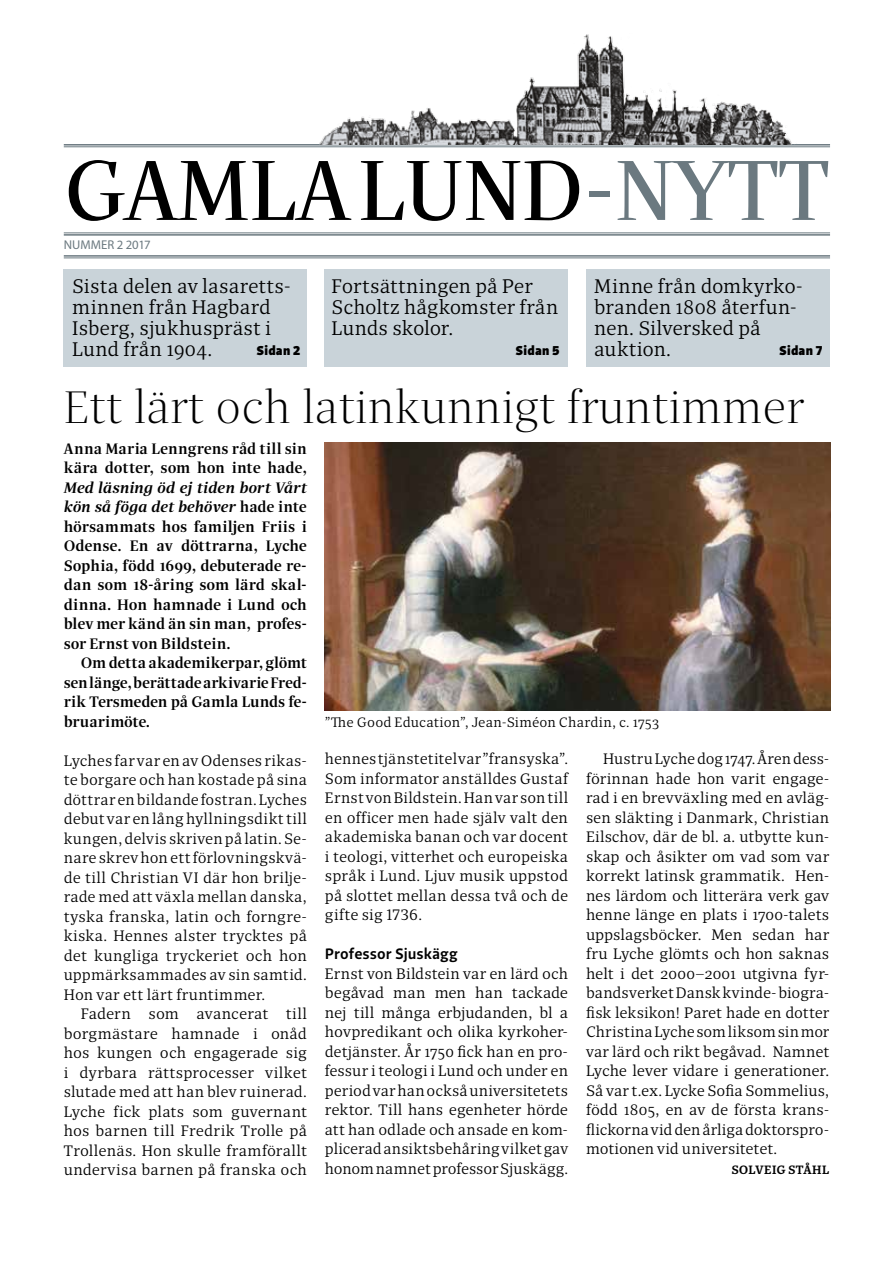
<style>
.page{position:relative;width:893px;height:1263px;background:#fff}
.page>*{position:absolute;margin:0;border:0;box-sizing:border-box;transform-origin:0 0}
.t1{font:84px "Quercus";color:#000}
.t2{font:300 45px "Quercus";color:#000}
.t3{font:19.5px/21px "Quercus 10";letter-spacing:.005em;color:#000}
.t4{font:15px/19.5px "Quercus 10";letter-spacing:.01em;color:#000;text-align:justify}
.t5{font:500 15px/19.5px "Quercus";color:#000;text-align:justify}
.t6{font:500 15px "Quercus Sans";letter-spacing:.005em;color:#000}
.t7{font:13.5px "Quercus 10";letter-spacing:.02em;color:#000}
.t8{font:900 12.75px "Quercus Sans";letter-spacing:.02em;color:#000}
.t9{font:12.75px "Myriad Pro";color:#6b7980}
.t10{font:500 12px "Quercus 10";letter-spacing:.02em;color:#000}
.s1{color:#6b7980}
.s2{font-style:italic}
</style>
<div class="page">
<img style="left:325px;top:442px;width:505px;height:268px">
<hr style="left:64px;top:144px;width:766px;height:2px;background:#6b7980">
<hr style="left:64px;top:147px;width:766px;height:1px;background:#6b7980">
<hr style="left:64px;top:233px;width:766px;height:1px;background:#6b7980">
<hr style="left:64px;top:234px;width:766px;height:2px;background:#6b7980">
<img style="left:319px;top:34px;width:473px;height:110px">
<hr style="left:64px;top:255px;width:766px;height:2px;background:#6b7980">
<hr style="left:64px;top:258px;width:766px;height:1px;background:#6b7980">
<div style="left:64px;top:269px;width:243px;height:97px;background:#c9d3d9"></div>
<div style="left:325px;top:269px;width:243px;height:97px;background:#c9d3d9"></div>
<div style="left:587px;top:269px;width:243px;height:97px;background:#c9d3d9"></div>
<h1 class="t1" style="left:64px;top:134px;width:767px">GAMLA LUND<span class="s1">-NYTT</span></h1>
<p class="t9" style="left:64px;top:237px;width:88px">NUMMER 2 2017</p>
<h3 class="t3" style="left:72px;top:276px;width:220px">Sista delen av lasaretts&shy;minnen från Hagbard<br>Isberg, sjukhuspräst i<br>Lund från 1904.</h3>
<p class="t8" style="left:257px;top:341px;width:45px">Sidan 2</p>
<h3 class="t3" style="left:332px;top:276px;width:228px">Fortsättningen på Per<br>Scholtz hågkomster från<br>Lunds skolor.</h3>
<p class="t8" style="left:516px;top:341px;width:46px">Sidan 5</p>
<h3 class="t3" style="left:594px;top:276px;width:208px">Minne från domkyrko&shy;branden 1808 återfun&shy;nen. Silversked på auktion.</h3>
<p class="t8" style="left:779px;top:341px;width:45px">Sidan 7</p>
<h2 class="t2" style="left:64px;top:378px;width:741px">Ett lärt och latinkunnigt fruntimmer</h2>
<p class="t5" style="left:64px;top:439px;width:245px">Anna Maria Lenngrens råd till sin kära dotter, som hon inte hade,</p>
<p class="t5" style="left:64px;top:478px;width:245px"><span class="s2">Med läsning öd ej tiden bort Vårt kön så föga det behöver</span> hade inte hörsammats hos familjen Friis i Odense. En av döttrarna, Lyche Sophia, född 1699, debuterade re&shy;dan som 18-åring som lärd skal&shy;dinna. Hon hamnade i Lund och blev mer känd än sin man, profes&shy;sor Ernst von Bildstein.</p>
<p class="t5" style="left:64px;top:654px;width:245px;text-indent:17px">Om detta akademikerpar, glömt sen länge, berättade arkivarie Fred&shy;rik Tersmeden på Gamla Lunds fe&shy;bruarimöte.</p>
<p class="t4" style="left:64px;top:751px;width:245px">Lyches far var en av Odenses rikas&shy;te borgare och han kostade på sina döttrar en bildande fostran. Lyches debut var en lång hyllningsdikt till kungen, delvis skriven på latin. Se&shy;nare skrev hon ett förlovningskvä&shy;de till Christian VI där hon brilje&shy;rade med att växla mellan danska, tyska franska, latin och forngre&shy;kiska. Hennes alster trycktes på det kungliga tryckeriet och hon uppmärksammades av sin samtid.<br>Hon var ett lärt fruntimmer.</p>
<p class="t4" style="left:64px;top:1005px;width:245px;text-indent:17px">Fadern som avancerat till borgmästare hamnade i onåd hos kungen och engagerade sig i dyrbara rättsprocesser vilket slutade med att han blev ruinerad.<br>Lyche fick plats som guvernant hos barnen till Fredrik Trolle på Trollenäs. Hon skulle framförallt undervisa barnen på franska och</p>
<p class="t7" style="left:325px;top:713px;width:336px">”The Good Education”, Jean-Siméon Chardin, c. 1753</p>
<p class="t4" style="left:325px;top:750px;width:245px">hennes tjänstetitel var ”fransyska”.<br>Som informator anställdes Gustaf Ernst von Bildstein. Han var son till en officer men hade själv valt den akademiska banan och var docent i teologi, vitterhet och europeiska språk i Lund. Ljuv musik uppstod på slottet mellan dessa två och de gifte sig 1736.</p>
<p class="t6" style="left:325px;top:944px;width:134px">Professor Sjuskägg</p>
<p class="t4" style="left:325px;top:964px;width:245px">Ernst von Bildstein var en lärd och begåvad man men han tackade nej till många erbjudanden, bl a hovpredikant och olika kyrkoher&shy;detjänster. År 1750 fick han en pro&shy;fessur i teologi i Lund och under en period var han också universitetets rektor. Till hans egenheter hörde att han odlade och ansade en kom&shy;plicerad ansiktsbehåring vilket gav honom namnet professor Sjuskägg.</p>
<p class="t4" style="left:586px;top:750px;width:245px;text-indent:17px">Hustru Lyche dog 1747. Åren dess&shy;förinnan hade hon varit engage&shy;rad i en brevväxling med en avläg&shy;sen släkting i Danmark, Christian Eilschov, där de bl. a. utbytte kun&shy;skap och åsikter om vad som var korrekt latinsk grammatik. Hen&shy;nes lärdom och litterära verk gav henne länge en plats i 1700-talets uppslagsböcker. Men sedan har fru Lyche glömts och hon saknas helt i det 2000–2001 utgivna fyr&shy;bandsverket Dansk kvinde- biogra&shy;fisk leksikon! Paret hade en dotter Christina Lyche som liksom sin mor var lärd och rikt begåvad. Namnet Lyche lever vidare i generationer.<br>Så var t.ex. Lycke Sofia Sommelius, född 1805, en av de första krans&shy;flickorna vid den årliga doktorspro&shy;motionen vid universitetet.</p>
<p class="t10" style="left:731px;top:1161px;width:99px">SOLVEIG STÅHL</p>
</div>
